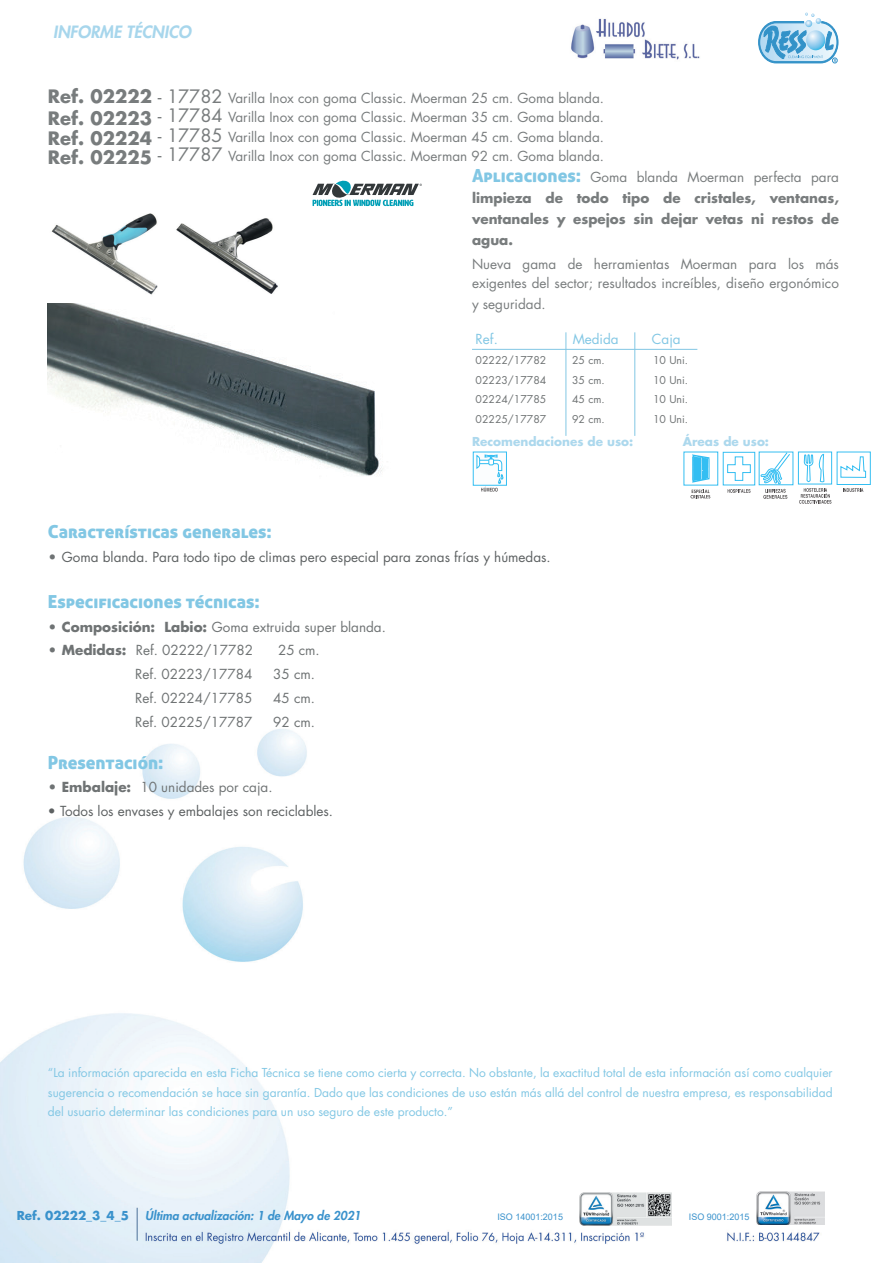
<style>
.page{position:relative;width:893px;height:1263px;background:#fff}
.page>*{position:absolute;margin:0;border:0;box-sizing:border-box;transform-origin:0 0}
.t1{font:18px "Aller Display";color:#82c7e4}
.t2{font:italic 800 16.5px "Futura Std";color:#a7d6ec}
.t3{font:13.5px/19.5px "Futura Std";color:#787c7d;text-align:justify}
.t4{font:13.5px "Futura Std";color:#6f7374}
.t5{font:700 13.5px/21px "Futura Std";color:#787c7d;text-align:justify}
.t6{font:13.5px "Futura Std";color:#5d6162}
.t7{font:13.5px "Futura Std";color:#82c7e4}
.t8{font:12px/19.5px "Futura Std";color:#82c7e4;text-align:justify}
.t9{font:italic 800 12px "Futura Std";color:#3a92cc}
.t10{font:700 12px "Futura Std";color:#acd8ed}
.t11{font:700 12px "Futura Std";color:#3a92cc}
.t12{font:10.5px "Futura Std";color:#6f7374}
.t13{font:9px "Arial";color:#3a92cc}
.s1{font-weight:700;font-size:18px}
.s2{font-size:18px}
.s3{font-family:"Aller Display";font-weight:400;font-size:18px;color:#82c7e4}
.s4{font-weight:400}
.s5{font-weight:700;color:#6f7374}
.s6{font-weight:700}
</style>
<div class="page">
<img style="left:0;top:485px;width:825px;height:778px">
<hr style="left:137px;top:1208px;width:1px;height:32px;background:#4b6f97">
<svg style="left:758px;top:12px;width:81px;height:52px"></svg>
<img style="left:571px;top:18px;width:129px;height:42px">
<img style="left:757px;top:1191px;width:68px;height:33px">
<img style="left:579px;top:1192px;width:93px;height:33px">
<hr style="left:566px;top:332px;width:1px;height:104px;background:#82c7e4">
<hr style="left:472px;top:349px;width:225px;height:1px;background:#82c7e4">
<svg style="left:798px;top:452px;width:1px;height:32px"></svg>
<svg style="left:728px;top:489px;width:22px;height:4px"></svg>
<svg style="left:727px;top:456px;width:24px;height:25px"></svg>
<svg style="left:759px;top:452px;width:34px;height:33px"></svg>
<svg style="left:760px;top:451px;width:31px;height:48px"></svg>
<svg style="left:799px;top:451px;width:72px;height:53px"></svg>
<hr style="left:634px;top:332px;width:1px;height:104px;background:#82c7e4">
<svg style="left:690px;top:454px;width:26px;height:44px"></svg>
<div style="left:473px;top:452px;width:34px;height:34px;background:#fbfdfe;border:1px solid #00aeef"></div>
<svg style="left:476px;top:454px;width:27px;height:38px"></svg>
<img style="left:48px;top:304px;width:399px;height:190px">
<img style="left:51px;top:213px;width:227px;height:82px">
<svg style="left:313px;top:180px;width:109px;height:26px"></svg>
<p class="t2" style="left:53px;top:22px;width:140px">INFORME TÉCNICO</p>
<p class="t3" style="left:48px;top:88px;width:557px"><span class="s1">Ref. 02222</span> <span class="s2">- 17782</span> Varilla Inox con goma Classic. Moerman 25 cm. Goma blanda.<br><span class="s1">Ref. 02223</span> <span class="s2">- 17784</span> Varilla Inox con goma Classic. Moerman 35 cm. Goma blanda.<br><span class="s1">Ref. 02224</span> <span class="s2">- 17785</span> Varilla Inox con goma Classic. Moerman 45 cm. Goma blanda.<br><span class="s1">Ref. 02225</span> <span class="s2">- 17787</span> Varilla Inox con goma Classic. Moerman 92 cm. Goma blanda.</p>
<p class="t5" style="left:472px;top:166px;width:368px"><span class="s3">Aplicaciones:</span> <span class="s4">Goma blanda Moerman perfecta para </span>limpieza de todo tipo de cristales, ventanas, ventanales y espejos sin dejar vetas ni restos de agua.</p>
<p class="t3" style="left:472px;top:254px;width:368px">Nueva gama de herramientas Moerman para los más exigentes del sector; resultados increíbles, diseño ergonómico</p>
<p class="t3" style="left:472px;top:295px;width:75px">y seguridad.</p>
<p class="t7" style="left:476px;top:330px;width:24px">Ref.</p>
<p class="t7" style="left:573px;top:330px;width:48px">Medida</p>
<p class="t7" style="left:652px;top:330px;width:30px">Caja</p>
<p class="t12" style="left:476px;top:354px;width:72px">02222/17782</p>
<p class="t12" style="left:572px;top:354px;width:34px">25 cm.</p>
<p class="t12" style="left:653px;top:354px;width:36px">10 Uni.</p>
<p class="t12" style="left:476px;top:373px;width:72px">02223/17784</p>
<p class="t12" style="left:572px;top:373px;width:34px">35 cm.</p>
<p class="t12" style="left:653px;top:373px;width:36px">10 Uni.</p>
<p class="t12" style="left:476px;top:393px;width:72px">02224/17785</p>
<p class="t12" style="left:572px;top:393px;width:34px">45 cm.</p>
<p class="t12" style="left:653px;top:393px;width:36px">10 Uni.</p>
<p class="t12" style="left:476px;top:412px;width:72px">02225/17787</p>
<p class="t12" style="left:572px;top:412px;width:34px">92 cm.</p>
<p class="t12" style="left:653px;top:412px;width:36px">10 Uni.</p>
<p class="t10" style="left:472px;top:433px;width:163px">Recomendaciones de uso:</p>
<p class="t10" style="left:683px;top:433px;width:88px">Áreas de uso:</p>
<h1 class="t1" style="left:48px;top:520px;width:225px">Características generales:</h1>
<p class="t6" style="left:48px;top:548px;width:504px"><span class="s5">•</span> Goma blanda. Para todo tipo de climas pero especial para zonas frías y húmedas.</p>
<h1 class="t1" style="left:48px;top:590px;width:213px">Especificaciones técnicas:</h1>
<p class="t4" style="left:48px;top:618px;width:339px"><span class="s6">• Composición: Labio:</span> Goma extruida super blanda.</p>
<p class="t4" style="left:48px;top:642px;width:207px"><span class="s6">• Medidas:</span> Ref. 02222/17782</p>
<p class="t4" style="left:278px;top:642px;width:43px">25 cm.</p>
<p class="t4" style="left:135px;top:665px;width:119px">Ref. 02223/17784</p>
<p class="t4" style="left:273px;top:665px;width:43px">35 cm.</p>
<p class="t4" style="left:135px;top:689px;width:119px">Ref. 02224/17785</p>
<p class="t4" style="left:273px;top:689px;width:43px">45 cm.</p>
<p class="t4" style="left:135px;top:713px;width:119px">Ref. 02225/17787</p>
<p class="t4" style="left:273px;top:713px;width:43px">92 cm.</p>
<h1 class="t1" style="left:48px;top:751px;width:117px">Presentación:</h1>
<p class="t4" style="left:48px;top:779px;width:226px"><span class="s6">• Embalaje:</span> 10 unidades por caja.</p>
<p class="t6" style="left:48px;top:802px;width:287px">• Todos los envases y embalajes son reciclables.</p>
<p class="t8" style="left:48px;top:1063px;width:786px">“La información aparecida en esta Ficha Técnica se tiene como cierta y correcta. No obstante, la exactitud total de esta información así como cualquier sugerencia o recomendación se hace sin garantía. Dado que las condiciones de uso están más allá del control de nuestra empresa, es responsabilidad del usuario determinar las condiciones para un uso seguro de este producto.”</p>
<p class="t11" style="left:17px;top:1207px;width:114px">Ref. 02222_3_4_5</p>
<p class="t9" style="left:145px;top:1208px;width:217px">Última actualización: 1 de Mayo de 2021</p>
<p class="t13" style="left:497px;top:1211px;width:67px">ISO 14001:2015</p>
<p class="t13" style="left:689px;top:1211px;width:62px">ISO 9001:2015</p>
</div>
